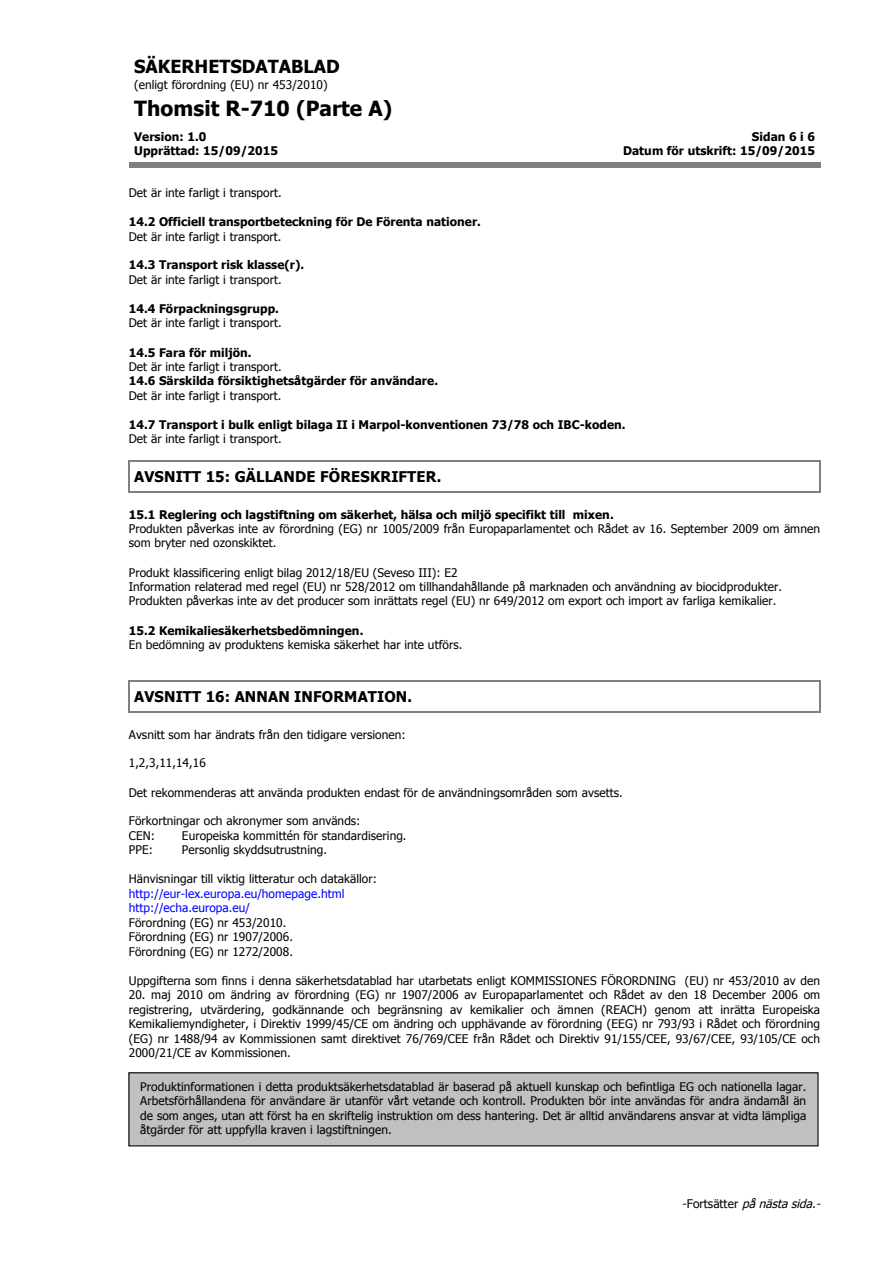
<style>
.page{position:relative;width:893px;height:1263px;background:#fff}
.page>*{position:absolute;margin:0;border:0;box-sizing:border-box;transform-origin:0 0}
.t1{font:700 20.85px "Tahoma";letter-spacing:.005em;color:#000}
.t2{font:700 18px "Tahoma";color:#000}
.t3{font:700 14.7px "Tahoma";letter-spacing:.01em;color:#000}
.t4{font:11.85px/14.5px "Tahoma";letter-spacing:.005em;color:#000}
.t5{font:700 11.85px/14.4px "Tahoma";letter-spacing:.005em;color:#000}
.t6{font:11.85px/14.7px "Tahoma";letter-spacing:.005em;color:#00f}
.t7{font:italic 11.85px "Tahoma";color:#000}
.s1{font-style:normal}
</style>
<div class="page">
<div style="left:129px;top:163px;width:691px;height:5px;background:#808080"></div>
<hr style="left:129px;top:461px;width:690px;height:1px;background:#808080">
<svg style="left:128px;top:461px;width:1px;height:31px"></svg>
<hr style="left:129px;top:491px;width:690px;height:1px;background:#808080">
<hr style="left:819px;top:462px;width:2px;height:29px;background:#808080">
<hr style="left:129px;top:681px;width:690px;height:1px;background:#808080">
<svg style="left:128px;top:681px;width:1px;height:31px"></svg>
<hr style="left:129px;top:711px;width:690px;height:1px;background:#808080">
<hr style="left:819px;top:682px;width:2px;height:29px;background:#808080">
<div style="left:129px;top:1073px;width:688px;height:73px;background:#c0c0c0"></div>
<div style="left:128px;top:1072px;width:690px;height:74px;border:1px solid #000"></div>
<h2 class="t2" style="left:134px;top:55px;width:207px">SÄKERHETSDATABLAD</h2>
<p class="t4" style="left:134px;top:77px;width:195px">(enligt förordning (EU) nr 453/2010)</p>
<h1 class="t1" style="left:134px;top:95px;width:260px">Thomsit R-710 (Parte A)</h1>
<p class="t5" style="left:134px;top:129px;width:145px">Version: 1.0<br>Upprättad: 15/09/2015</p>
<p class="t5" style="left:623px;top:129px;width:193px;text-align:right">Sidan 6 i 6<br>Datum för utskrift: 15/09/2015</p>
<p class="t4" style="left:129px;top:185px;width:154px">Det är inte farligt i transport.</p>
<p class="t5" style="left:129px;top:214px;width:353px">14.2 Officiell transportbeteckning för De Förenta nationer.</p>
<p class="t4" style="left:129px;top:229px;width:154px">Det är inte farligt i transport.</p>
<p class="t5" style="left:129px;top:258px;width:177px">14.3 Transport risk klasse(r).</p>
<p class="t4" style="left:129px;top:272px;width:154px">Det är inte farligt i transport.</p>
<p class="t5" style="left:129px;top:301px;width:152px">14.4 Förpackningsgrupp.</p>
<p class="t4" style="left:129px;top:315px;width:154px">Det är inte farligt i transport.</p>
<p class="t5" style="left:129px;top:345px;width:124px">14.5 Fara för miljön.</p>
<p class="t4" style="left:129px;top:359px;width:154px">Det är inte farligt i transport.</p>
<p class="t5" style="left:129px;top:374px;width:311px">14.6 Särskilda försiktighetsåtgärder för användare.</p>
<p class="t4" style="left:129px;top:388px;width:154px">Det är inte farligt i transport.</p>
<p class="t5" style="left:129px;top:417px;width:498px">14.7 Transport i bulk enligt bilaga II i Marpol-konventionen 73/78 och IBC-koden.</p>
<p class="t4" style="left:129px;top:431px;width:154px">Det är inte farligt i transport.</p>
<p class="t3" style="left:134px;top:467px;width:308px">AVSNITT 15: GÄLLANDE FÖRESKRIFTER.</p>
<p class="t5" style="left:129px;top:507px;width:486px">15.1 Reglering och lagstiftning om säkerhet, hälsa och miljö specifikt till mixen.</p>
<p class="t4" style="left:129px;top:521px;width:692px">Produkten påverkas inte av förordning (EG) nr 1005/2009 från Europaparlamentet och Rådet av 16. September 2009 om ämnen som bryter ned ozonskiktet.</p>
<p class="t4" style="left:129px;top:565px;width:654px">Produkt klassificering enligt bilag 2012/18/EU (Seveso III): E2<br>Information relaterad med regel (EU) nr 528/2012 om tillhandahållande på marknaden och användning av biocidprodukter.<br>Produkten påverkas inte av det producer som inrättats regel (EU) nr 649/2012 om export och import av farliga kemikalier.</p>
<p class="t5" style="left:129px;top:623px;width:236px">15.2 Kemikaliesäkerhetsbedömningen.</p>
<p class="t4" style="left:129px;top:637px;width:335px">En bedömning av produktens kemiska säkerhet har inte utförs.</p>
<p class="t3" style="left:134px;top:687px;width:279px">AVSNITT 16: ANNAN INFORMATION.</p>
<p class="t4" style="left:129px;top:727px;width:278px">Avsnitt som har ändrats från den tidigare versionen:</p>
<p class="t4" style="left:129px;top:755px;width:79px">1,2,3,11,14,16</p>
<p class="t4" style="left:129px;top:785px;width:495px">Det rekommenderas att använda produkten endast för de användningsområden som avsetts.</p>
<p class="t4" style="left:129px;top:813px;width:233px">Förkortningar och akronymer som används:<br>CEN:</p>
<p class="t4" style="left:182px;top:828px;width:226px">Europeiska kommittén för standardisering.</p>
<p class="t4" style="left:129px;top:843px;width:26px">PPE:</p>
<p class="t4" style="left:182px;top:843px;width:147px">Personlig skyddsutrustning.</p>
<p class="t4" style="left:129px;top:871px;width:249px">Hänvisningar till viktig litteratur och datakällor:</p>
<p class="t6" style="left:129px;top:886px;width:217px">http://eur-lex.europa.eu/homepage.html http://echa.europa.eu/</p>
<p class="t4" style="left:129px;top:915px;width:166px">Förordning (EG) nr 453/2010.<br>Förordning (EG) nr 1907/2006.<br>Förordning (EG) nr 1272/2008.</p>
<p class="t4" style="left:129px;top:973px;width:692px">Uppgifterna som finns i denna säkerhetsdatablad har utarbetats enligt KOMMISSIONES FÖRORDNING (EU) nr 453/2010 av den</p>
<p class="t4" style="left:129px;top:987px;width:693px;text-align:justify">20. maj 2010 om ändring av förordning (EG) nr 1907/2006 av Europaparlamentet och Rådet av den 18 December 2006 om registrering, utvärdering, godkännande och begränsning av kemikalier och ämnen (REACH) genom att inrätta Europeiska Kemikaliemyndigheter, i Direktiv 1999/45/CE om ändring och upphävande av förordning (EEG) nr 793/93 i Rådet och förordning (EG) nr 1488/94 av Kommissionen samt direktivet 76/769/CEE från Rådet och Direktiv 91/155/CEE, 93/67/CEE, 93/105/CE och 2000/21/CE av Kommissionen.</p>
<p class="t4" style="left:140px;top:1079px;width:667px;text-align:justify">Produktinformationen i detta produktsäkerhetsdatablad är baserad på aktuell kunskap och befintliga EG och nationella lagar.<br>Arbetsförhållandena för användare är utanför vårt vetande och kontroll. Produkten bör inte användas för andra ändamål än de som anges, utan att först ha en skriftelig instruktion om dess hantering. Det är alltid användarens ansvar at vidta lämpliga åtgärder för att uppfylla kraven i lagstiftningen.</p>
<p class="t7" style="left:682px;top:1196px;width:143px"><span class="s1">-Fortsätter</span> pånästasida.-</p>
</div>
